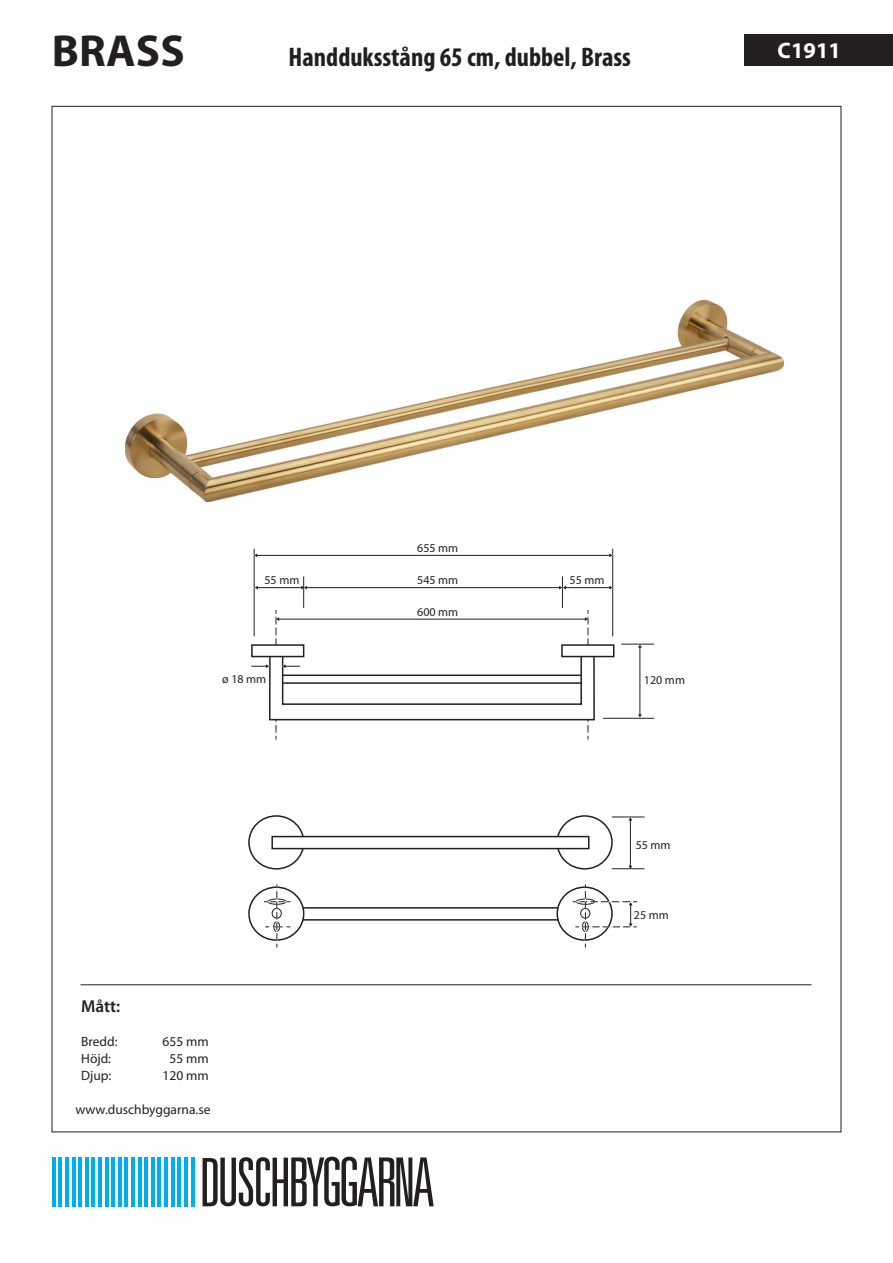
<style>
.page{position:relative;width:893px;height:1263px;background:#fff}
.page>*{position:absolute;margin:0;border:0;box-sizing:border-box;transform-origin:0 0}
.t1{font:700 45px "Myriad Pro";letter-spacing:.005em;color:#231f20}
.t2{font:700 condensed 27px "Myriad Pro";color:#231f20}
.t3{font:700 22.5px "Myriad Pro";color:#fff}
.t4{font:600 17.25px "Myriad Pro";color:#231f20}
.t5{font:13.5px "Myriad Pro";color:#231f20}
.t6{font:12px "Myriad Pro";color:#231f20}
</style>
<div class="page">
<hr style="left:81px;top:984px;width:730px;height:1px;background:#231f20">
<div style="left:744px;top:34px;width:149px;height:32px;background:#231f20"></div>
<svg style="left:203px;top:1157px;width:231px;height:49px"></svg>
<hr style="left:52px;top:1157px;width:4px;height:49px;background:#00aeef">
<hr style="left:58px;top:1157px;width:4px;height:49px;background:#00aeef">
<hr style="left:65px;top:1157px;width:4px;height:49px;background:#00aeef">
<hr style="left:72px;top:1157px;width:3px;height:49px;background:#00aeef">
<hr style="left:78px;top:1157px;width:4px;height:49px;background:#00aeef">
<hr style="left:85px;top:1157px;width:4px;height:49px;background:#00aeef">
<hr style="left:92px;top:1157px;width:3px;height:49px;background:#00aeef">
<hr style="left:98px;top:1157px;width:4px;height:49px;background:#00aeef">
<hr style="left:105px;top:1157px;width:3px;height:49px;background:#00aeef">
<hr style="left:111px;top:1157px;width:4px;height:49px;background:#00aeef">
<hr style="left:118px;top:1157px;width:4px;height:49px;background:#00aeef">
<hr style="left:125px;top:1157px;width:3px;height:49px;background:#00aeef">
<hr style="left:131px;top:1157px;width:4px;height:49px;background:#00aeef">
<hr style="left:138px;top:1157px;width:3px;height:49px;background:#00aeef">
<hr style="left:144px;top:1157px;width:4px;height:49px;background:#00aeef">
<hr style="left:151px;top:1157px;width:4px;height:49px;background:#00aeef">
<hr style="left:158px;top:1157px;width:3px;height:49px;background:#00aeef">
<hr style="left:164px;top:1157px;width:4px;height:49px;background:#00aeef">
<hr style="left:171px;top:1157px;width:4px;height:49px;background:#00aeef">
<hr style="left:177px;top:1157px;width:4px;height:49px;background:#00aeef">
<hr style="left:184px;top:1157px;width:4px;height:49px;background:#00aeef">
<hr style="left:191px;top:1157px;width:3px;height:49px;background:#00aeef">
<img style="left:125px;top:300px;width:658px;height:201px">
<div style="left:271px;top:907px;width:318px;height:13px;background:#fff;border:2px solid #231f20"></div>
<hr style="left:640px;top:647px;width:1px;height:68px;background:#231f20">
<hr style="left:621px;top:644px;width:33px;height:1px;background:#231f20">
<hr style="left:630px;top:820px;width:1px;height:46px;background:#231f20">
<hr style="left:612px;top:817px;width:33px;height:1px;background:#231f20">
<hr style="left:612px;top:868px;width:33px;height:1px;background:#231f20">
<hr style="left:603px;top:718px;width:51px;height:1px;background:#231f20">
<hr style="left:612px;top:549px;width:1px;height:87px;background:#231f20">
<hr style="left:562px;top:576px;width:1px;height:32px;background:#231f20">
<hr style="left:303px;top:576px;width:1px;height:32px;background:#231f20">
<hr style="left:254px;top:549px;width:1px;height:87px;background:#231f20">
<hr style="left:306px;top:587px;width:254px;height:1px;background:#231f20">
<hr style="left:565px;top:587px;width:45px;height:1px;background:#231f20">
<svg style="left:559px;top:586px;width:7px;height:3px"></svg>
<svg style="left:609px;top:586px;width:4px;height:3px"></svg>
<hr style="left:257px;top:587px;width:45px;height:1px;background:#231f20">
<svg style="left:301px;top:586px;width:6px;height:3px"></svg>
<hr style="left:257px;top:555px;width:353px;height:1px;background:#231f20">
<svg style="left:609px;top:553px;width:4px;height:4px"></svg>
<div style="left:561px;top:644px;width:53px;height:13px;background:#fff;border:2px solid #231f20"></div>
<div style="left:248px;top:815px;width:56px;height:54px;border:2px solid #231f20;border-radius:50%"></div>
<div style="left:556px;top:815px;width:57px;height:54px;border:2px solid #231f20;border-radius:50%"></div>
<div style="left:271px;top:836px;width:318px;height:13px;background:#fff;border:2px solid #231f20"></div>
<div style="left:249px;top:887px;width:55px;height:53px;background:#fff;border-radius:50%"></div>
<div style="left:248px;top:886px;width:56px;height:55px;border:2px solid #231f20;border-radius:50%"></div>
<svg style="left:557px;top:887px;width:55px;height:53px"></svg>
<svg style="left:569px;top:884px;width:68px;height:63px"></svg>
<svg style="left:264px;top:884px;width:26px;height:63px"></svg>
<svg style="left:251px;top:610px;width:345px;height:129px"></svg>
<h1 class="t1" style="left:52px;top:21px;width:134px">BRASS</h1>
<h3 class="t3" style="left:778px;top:36px;width:65px">C1911</h3>
<h2 class="t2" style="left:289px;top:40px;width:344px">Handduksstång 65 cm, dubbel, Brass</h2>
<p class="t6" style="left:417px;top:540px;width:43px">655 mm</p>
<p class="t6" style="left:264px;top:573px;width:36px">55 mm</p>
<p class="t6" style="left:417px;top:573px;width:43px">545 mm</p>
<p class="t6" style="left:569px;top:573px;width:36px">55 mm</p>
<p class="t6" style="left:222px;top:672px;width:46px">ø 18 mm</p>
<p class="t4" style="left:81px;top:995px;width:41px">Mått:</p>
<p class="t5" style="left:81px;top:1033px;width:38px">Bredd:</p>
<p class="t5" style="left:163px;top:1033px;width:48px">655 mm</p>
<p class="t5" style="left:81px;top:1050px;width:31px">Höjd:</p>
<p class="t5" style="left:170px;top:1050px;width:41px">55 mm</p>
<p class="t5" style="left:81px;top:1067px;width:32px">Djup:</p>
<p class="t5" style="left:163px;top:1067px;width:48px">120 mm</p>
<p class="t5" style="left:75px;top:1101px;width:137px">www.duschbyggarna.se</p>
<p class="t6" style="left:417px;top:604px;width:43px">600 mm</p>
<p class="t6" style="left:644px;top:673px;width:43px">120 mm</p>
<p class="t6" style="left:636px;top:837px;width:36px">55 mm</p>
<p class="t6" style="left:634px;top:908px;width:36px">25 mm</p>
</div>
